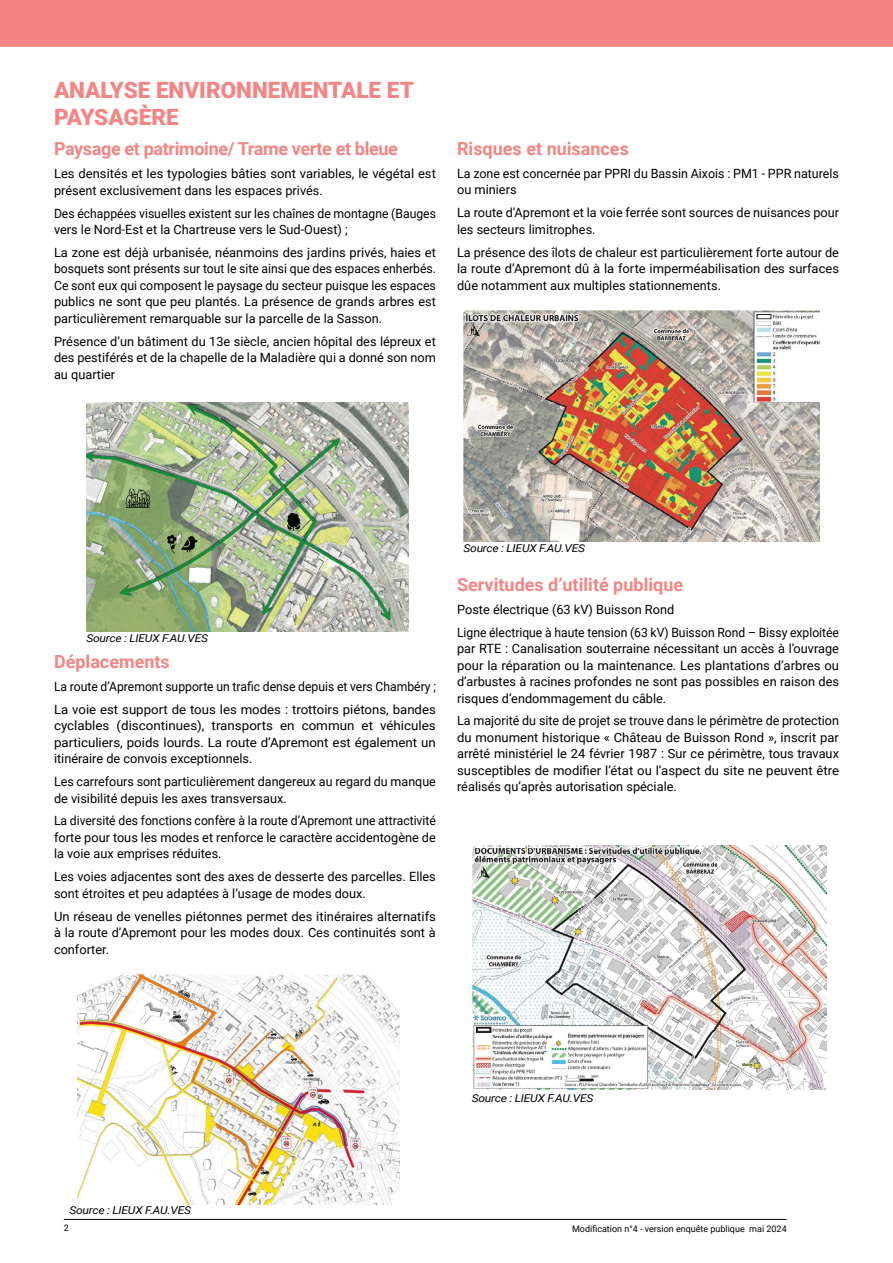
<style>
.page{position:relative;width:893px;height:1263px;background:#fff}
.page>*{position:absolute;margin:0;border:0;box-sizing:border-box;transform-origin:0 0}
.TEXTE{font:900 22.5px/27px "Roboto";color:#f48583}
.INTER_2{font:700 18px "Roboto";color:#f48583}
.INTER_2-2{font:700 18px "Roboto";letter-spacing:-.02em;color:#f48583}
.TEXTE-2{font:12.75px/16.5px "Roboto";color:#000}
.TEXTE-3{font:12.75px/16.5px "Roboto";color:#000;text-align:justify;scale:.95 1}
.TEXTE-4{font:12.75px/16.5px "Roboto";color:#000;scale:.96 1}
.TEXTE-5{font:12.75px/16.5px "Roboto";color:#000;text-align:justify;scale:1.04 1}
.INTER_2-3{font:italic 10.8px "Roboto";letter-spacing:-.02em;color:#000;scale:1.11 1}
.t1{font:9px "Roboto";color:#000}
</style>
<div class="page">
<div style="left:0;top:0;width:893px;height:47px;background:#f48583"></div>
<hr style="left:64px;top:1219px;width:723px;height:1px;background:#000">
<img style="left:472px;top:845px;width:354px;height:245px">
<img style="left:86px;top:403px;width:322px;height:228px">
<img style="left:78px;top:974px;width:322px;height:230px">
<img style="left:463px;top:310px;width:357px;height:232px">
<p class="TEXTE" style="left:54px;top:76px;width:361px">ANALYSE ENVIRONNEMENTALE ET<br>PAYSAGÈRE</p>
<p class="INTER_2-2" style="left:54px;top:136px;width:345px">Paysage et patrimoine/ Trame verte et bleue</p>
<p class="TEXTE-2" style="left:54px;top:165px;width:383px">Les densités et les typologies bâties sont variables, le végétal est présent exclusivement dans les espaces privés.</p>
<p class="TEXTE-4" style="left:54px;top:204px;width:399px">Des échappées visuelles existent sur les chaînes de montagne (Bauges vers le Nord-Est et la Chartreuse vers le Sud-Ouest) ;</p>
<p class="TEXTE-2" style="left:54px;top:244px;width:383px;text-align:justify">La zone est déjà urbanisée, néanmoins des jardins privés, haies et bosquets sont présents sur tout le site ainsi que des espaces enherbés.<br>Ce sont eux qui composent le paysage du secteur puisque les espaces publics ne sont que peu plantés. La présence de grands arbres est particulièrement remarquable sur la parcelle de la Sasson.</p>
<p class="TEXTE-2" style="left:54px;top:333px;width:383px;text-align:justify">Présence d’un bâtiment du 13e siècle, ancien hôpital des lépreux et des pestiférés et de la chapelle de la Maladière qui a donné son nom au quartier</p>
<p class="INTER_2" style="left:457px;top:136px;width:173px">Risques et nuisances</p>
<p class="TEXTE-2" style="left:457px;top:165px;width:383px">La zone est concernée par PPRI du Bassin Aixois : PM1 - PPR naturels ou miniers</p>
<p class="TEXTE-2" style="left:457px;top:204px;width:383px">La route d’Apremont et la voie ferrée sont sources de nuisances pour les secteurs limitrophes.</p>
<p class="TEXTE-2" style="left:457px;top:243px;width:383px;text-align:justify">La présence des îlots de chaleur est particulièrement forte autour de la route d’Apremont dû à la forte imperméabilisation des surfaces dûe notamment aux multiples stationnements.</p>
<p class="INTER_2-3" style="left:86px;top:630px;width:111px">Source : LIEUX F.AU.VES</p>
<p class="INTER_2" style="left:54px;top:649px;width:117px">Déplacements</p>
<p class="TEXTE-3" style="left:54px;top:677px;width:403px">La route d’Apremont supporte un trafic dense depuis et vers Chambéry ;</p>
<p class="TEXTE-5" style="left:54px;top:700px;width:369px">La voie est support de tous les modes : trottoirs piétons, bandes cyclables (discontinues), transports en commun et véhicules particuliers, poids lourds. La route d’Apremont est également un itinéraire de convois exceptionnels.</p>
<p class="TEXTE-2" style="left:54px;top:773px;width:383px">Les carrefours sont particulièrement dangereux au regard du manque de visibilité depuis les axes transversaux.</p>
<p class="TEXTE-4" style="left:54px;top:812px;width:399px;text-align:justify">La diversité des fonctions confère à la route d’Apremont une attractivité forte pour tous les modes et renforce le caractère accidentogène de la voie aux emprises réduites.</p>
<p class="TEXTE-2" style="left:54px;top:868px;width:383px">Les voies adjacentes sont des axes de desserte des parcelles. Elles sont étroites et peu adaptées à l’usage de modes doux.</p>
<p class="TEXTE-2" style="left:54px;top:907px;width:383px;text-align:justify">Un réseau de venelles piétonnes permet des itinéraires alternatifs à la route d’Apremont pour les modes doux. Ces continuités sont à conforter.</p>
<p class="INTER_2-3" style="left:463px;top:540px;width:111px">Source : LIEUX F.AU.VES</p>
<p class="INTER_2" style="left:457px;top:572px;width:228px">Servitudes d’utilité publique</p>
<p class="TEXTE-2" style="left:457px;top:600px;width:219px">Poste électrique (63 kV) Buisson Rond</p>
<p class="TEXTE-3" style="left:457px;top:623px;width:404px">Ligne électrique à haute tension (63 kV) Buisson Rond – Bissy exploitée par RTE : Canalisation souterraine nécessitant un accès à l’ouvrage pour la réparation ou la maintenance. Les plantations d’arbres ou d’arbustes à racines profondes ne sont pas possibles en raison des risques d’endommagement du câble.</p>
<p class="TEXTE-2" style="left:457px;top:712px;width:383px;text-align:justify">La majorité du site de projet se trouve dans le périmètre de protection du monument historique « Château de Buisson Rond », inscrit par arrêté ministériel le 24 février 1987 : Sur ce périmètre, tous travaux susceptibles de modifier l’état ou l’aspect du site ne peuvent être réalisés qu’après autorisation spéciale.</p>
<p class="INTER_2-3" style="left:69px;top:1202px;width:111px">Source : LIEUX F.AU.VES</p>
<p class="INTER_2-3" style="left:472px;top:1090px;width:111px">Source : LIEUX F.AU.VES</p>
<p class="t1" style="left:64px;top:1221px;width:7px">2</p>
<p class="t1" style="left:572px;top:1223px;width:216px">Modification n°4 - version enquête publique mai 2024</p>
</div>
